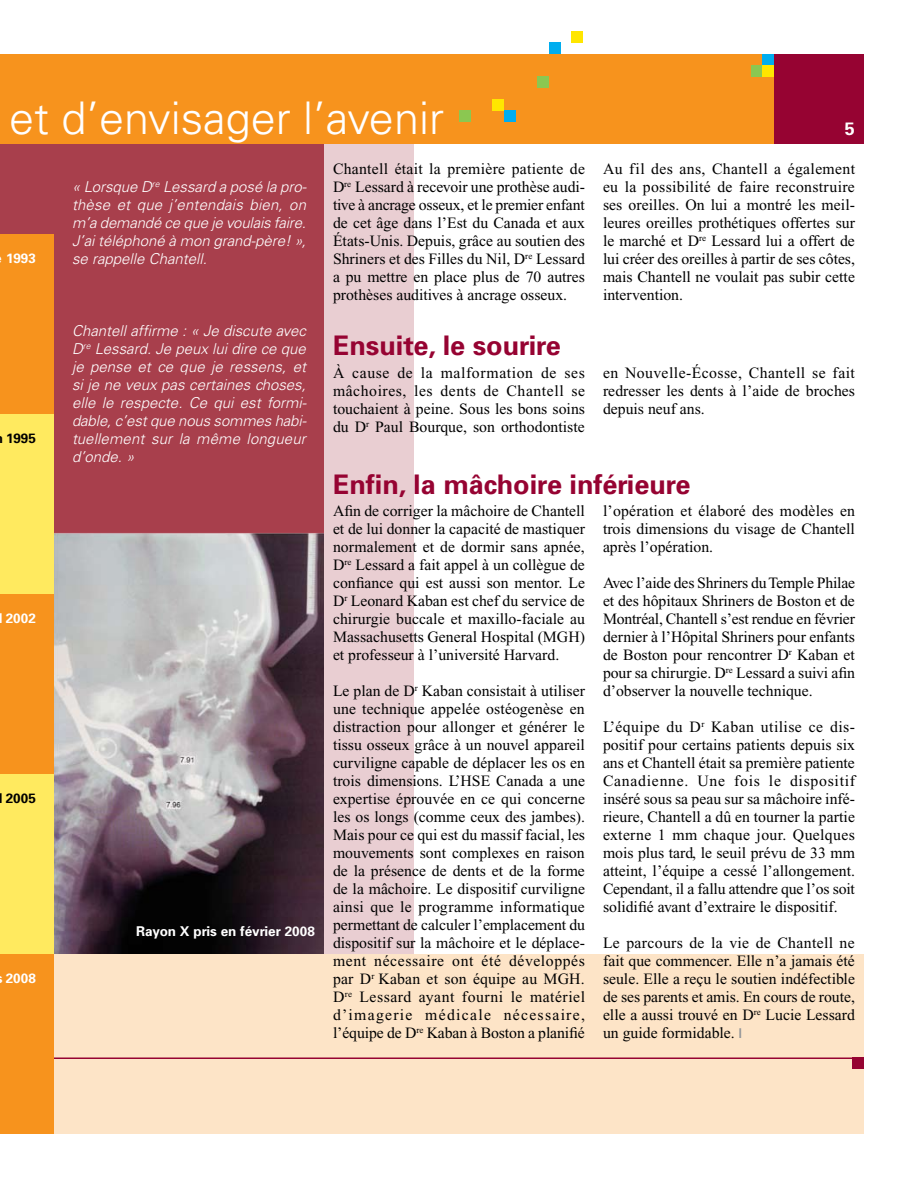
<style>
.page{position:relative;width:918px;height:1188px;background:#fff}
.page>*{position:absolute;margin:0;border:0;box-sizing:border-box;transform-origin:0 0}
.t1{font:300 45px "Univers";color:#fff}
.t2{font:700 27px "Univers";color:#960332}
.t3{font:15.75px/18px "Times New Roman";color:#000;text-align:justify}
.t4{font:italic 300 15px/18px "Univers";color:#fff;text-align:justify}
.t5{font:700 13.5px "Univers";color:#fff}
.t6{font:700 13.5px "Univers";color:#000}
.s1{font-family:"Univers";font-weight:700;font-size:13.5px;color:#939598}
</style>
<div class="page">
<div style="left:0;top:54px;width:774px;height:90px;background:#f7931d"></div>
<div style="left:0;top:954px;width:864px;height:180px;background:#fde4c7"></div>
<div style="left:0;top:234px;width:54px;height:180px;background:#f7931d"></div>
<div style="left:54px;top:144px;width:360px;height:810px;background:#a83f4c"></div>
<div style="left:0;top:594px;width:54px;height:180px;background:#f7931d"></div>
<div style="left:0;top:414px;width:54px;height:180px;background:#ffea5f"></div>
<div style="left:0;top:774px;width:54px;height:180px;background:#ffea5f"></div>
<div style="left:0;top:954px;width:54px;height:180px;background:#f7931d"></div>
<div style="left:324px;top:144px;width:90px;height:810px;background:#e9ced2"></div>
<div style="left:0;top:144px;width:54px;height:90px;background:#a83f4c"></div>
<img style="left:54px;top:533px;width:270px;height:421px">
<div style="left:549px;top:43px;width:11px;height:11px;background:#00adef"></div>
<div style="left:504px;top:110px;width:11px;height:12px;background:#00adef"></div>
<div style="left:459px;top:110px;width:11px;height:12px;background:#8bc751"></div>
<div style="left:493px;top:99px;width:11px;height:11px;background:#ffe600"></div>
<div style="left:538px;top:76px;width:11px;height:12px;background:#8bc751"></div>
<div style="left:572px;top:32px;width:11px;height:11px;background:#ffe600"></div>
<hr style="left:54px;top:1058px;width:810px;height:1px;background:#960332">
<div style="left:853px;top:1058px;width:11px;height:11px;background:#960332"></div>
<div style="left:774px;top:54px;width:90px;height:90px;background:#960332"></div>
<div style="left:763px;top:54px;width:11px;height:11px;background:#00adef"></div>
<div style="left:752px;top:65px;width:11px;height:11px;background:#8bc751"></div>
<div style="left:763px;top:65px;width:11px;height:11px;background:#ffe600"></div>
<h1 class="t1" style="left:9px;top:90px;width:436px">et d’envisager l’avenir</h1>
<p class="t4" style="left:72px;top:177px;width:236px">« Lorsque D<sup>re</sup> Lessard a posé la pro&shy;thèse et que j’entendais bien, on m’a demandé ce que je voulais faire.<br>J’ai téléphoné à mon grand-père! », se rappelle Chantell.</p>
<p class="t3" style="left:333px;top:160px;width:254px">Chantell était la première patiente de D<sup>re</sup> Lessard à recevoir une prothèse audi&shy;tive à ancrage osseux, et le premier enfant de cet âge dans l’Est du Canada et aux États-Unis. Depuis, grâce au soutien des Shriners et des Filles du Nil, D<sup>re</sup> Lessard a pu mettre en place plus de 70 autres prothèses auditives à ancrage osseux.</p>
<p class="t3" style="left:603px;top:160px;width:254px">Au fil des ans, Chantell a également eu la possibilité de faire reconstruire ses oreilles. On lui a montré les meil&shy;leures oreilles prothétiques offertes sur le marché et D<sup>re</sup> Lessard lui a offert de lui créer des oreilles à partir de ses côtes, mais Chantell ne voulait pas subir cette intervention.</p>
<p class="t5" style="left:6px;top:250px;width:31px">1993</p>
<p class="t6" style="left:6px;top:430px;width:31px">1995</p>
<p class="t5" style="left:-2px;top:610px;width:39px">l 2002</p>
<p class="t6" style="left:-2px;top:790px;width:39px">l 2005</p>
<p class="t5" style="left:6px;top:970px;width:32px">2008</p>
<p class="t4" style="left:72px;top:321px;width:236px">Chantell affirme : « Je discute avec D<sup>re</sup> Lessard. Je peux lui dire ce que je pense et ce que je ressens, et si je ne veux pas certaines choses, elle le respecte. Ce qui est formi&shy;dable, c’est que nous sommes habi&shy;tuellement sur la même longueur d’onde. »</p>
<p class="t5" style="left:136px;top:923px;width:180px">Rayon X pris en février 2008</p>
<h2 class="t2" style="left:333px;top:328px;width:229px">Ensuite, le sourire</h2>
<p class="t3" style="left:333px;top:364px;width:254px">À cause de la malformation de ses mâchoires, les dents de Chantell se touchaient à peine. Sous les bons soins du D<sup>r</sup> Paul Bourque, son orthodontiste</p>
<p class="t3" style="left:603px;top:364px;width:254px">en Nouvelle-Écosse, Chantell se fait redresser les dents à l’aide de broches depuis neuf ans.</p>
<h2 class="t2" style="left:333px;top:467px;width:359px">Enfin, la mâchoire inférieure</h2>
<p class="t3" style="left:333px;top:502px;width:254px">Afin de corriger la mâchoire de Chantell et de lui donner la capacité de mastiquer normalement et de dormir sans apnée, D<sup>re</sup> Lessard a fait appel à un collègue de confiance qui est aussi son mentor. Le D<sup>r</sup> Leonard Kaban est chef du service de chirurgie buccale et maxillo-faciale au Massachusetts General Hospital (MGH) et professeur à l’université Harvard.</p>
<p class="t3" style="left:333px;top:682px;width:254px">Le plan de D<sup>r</sup> Kaban consistait à utiliser une technique appelée ostéogenèse en distraction pour allonger et générer le tissu osseux grâce à un nouvel appareil curviligne capable de déplacer les os en trois dimensions. L’HSE Canada a une expertise éprouvée en ce qui concerne les os longs (comme ceux des jambes).<br>Mais pour ce qui est du massif facial, les mouvements sont complexes en raison de la présence de dents et de la forme de la mâchoire. Le dispositif curviligne ainsi que le programme informatique permettant de calculer l’emplacement du dispositif sur la mâchoire et le déplace&shy;ment nécessaire ont été développés par D<sup>r</sup> Kaban et son équipe au MGH.<br>D<sup>re</sup> Lessard ayant fourni le matériel d’imagerie médicale nécessaire, l’équipe de D<sup>re</sup> Kaban à Boston a planifié</p>
<p class="t3" style="left:603px;top:502px;width:254px">l’opération et élaboré des modèles en trois dimensions du visage de Chantell après l’opération.</p>
<p class="t3" style="left:603px;top:574px;width:254px">Avec l’aide des Shriners du Temple Philae et des hôpitaux Shriners de Boston et de Montréal, Chantell s’est rendue en février dernier à l’Hôpital Shriners pour enfants de Boston pour rencontrer D<sup>r</sup> Kaban et pour sa chirurgie. D<sup>re</sup> Lessard a suivi afin d’observer la nouvelle technique.</p>
<p class="t3" style="left:603px;top:718px;width:254px">L’équipe du D<sup>r</sup> Kaban utilise ce dis&shy;positif pour certains patients depuis six ans et Chantell était sa première pa-tiente Canadienne. Une fois le dispositif inséré sous sa peau sur sa mâchoire infé&shy;rieure, Chantell a dû en tourner la partie externe 1 mm chaque jour. Quelques mois plus tard, le seuil prévu de 33 mm atteint, l’équipe a cessé l’allongement.<br>Cependant, il a fallu attendre que l’os soit solidifié avant d’extraire le dispositif.</p>
<p class="t3" style="left:603px;top:934px;width:254px">Le parcours de la vie de Chantell ne fait que commencer. Elle n’a jamais été seule. Elle a reçu le soutien indéfectible de ses parents et amis. En cours de route, elle a aussi trouvé en D<sup>re</sup> Lucie Lessard un guide formidable. <span class="s1">|</span></p>
</div>
